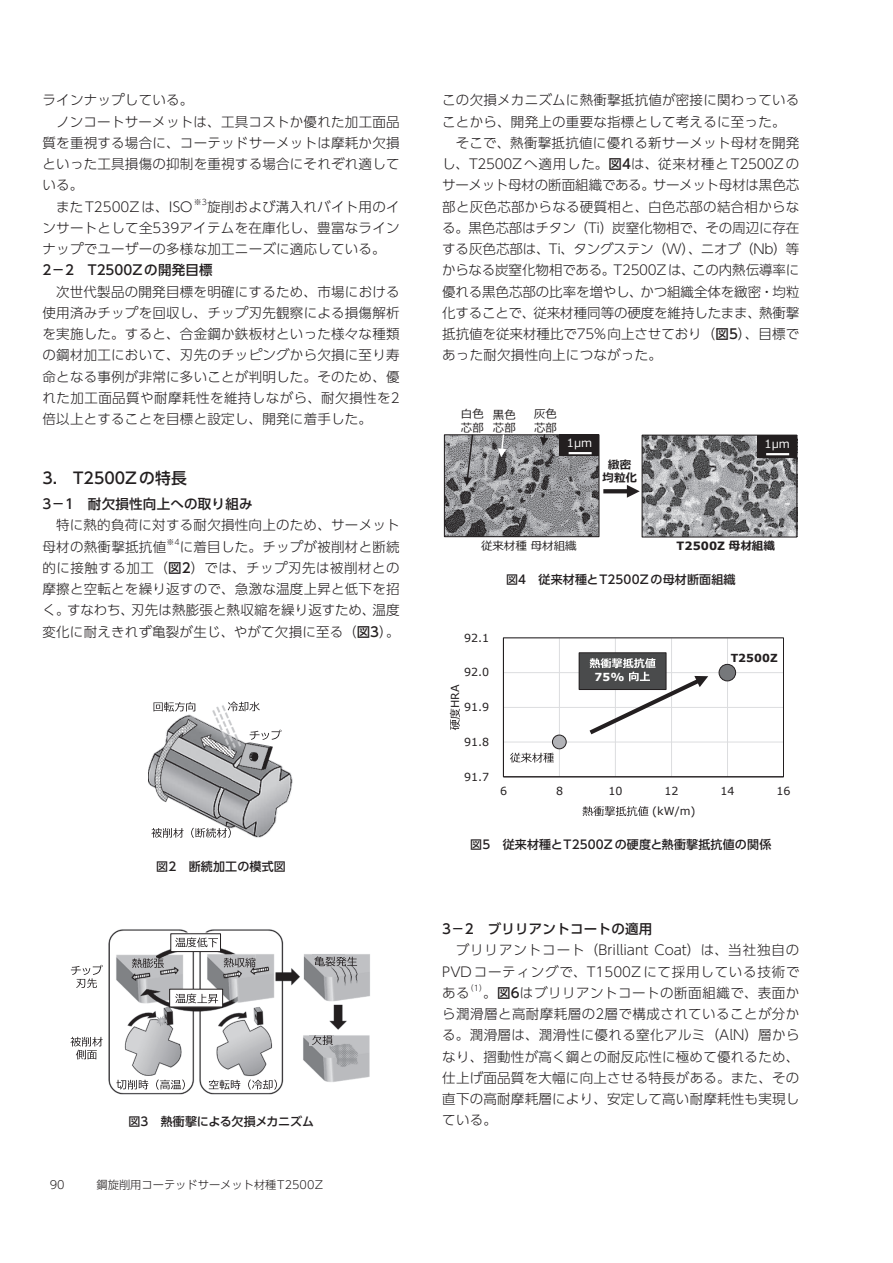
<style>
.page{position:relative;width:893px;height:1263px;background:#fff}
.page>*{position:absolute;margin:0;border:0;box-sizing:border-box;transform-origin:0 0}
.t1{font:500 15.75px "UD Shin Go Pro";color:#231f20}
.t2{font:300 13.5px/21.3px "UD Shin Go Pro";letter-spacing:.02em;color:#231f20;text-align:justify}
.t3{font:500 13.5px "UD Shin Go Pro";letter-spacing:.02em;color:#231f20}
.t4{font:300 13.5px "UD Shin Go Pro";color:#231f20}
.t5{font:500 12px "UD Shin Go Pro";letter-spacing:.015em;color:#231f20}
.t6{font:500 12px "UD Shin Go Pro";letter-spacing:-.01em;color:#231f20}
.t7{font:11.4px/13.6px "Meiryo";color:#231f20}
.t8{font:700 11.4px "Verdana";letter-spacing:.005em;color:#231f20}
.t9{font:11.4px "Meiryo UI";letter-spacing:.005em;color:#fff}
.t10{font:700 11.4px/13.6px "Meiryo";color:#231f20;text-align:center}
.t11{font:300 11.25px "UD Shin Go Pro";color:#231f20}
.t12{font:11.1px "Verdana";letter-spacing:-.01em;color:#231f20}
.t13{font:700 11.1px "Verdana";letter-spacing:.005em;color:#231f20}
.t14{font:700 11.1px "Verdana";color:#fff}
.t15{font:300 7.8px "UD Shin Go Pro";color:#231f20}
.s1{font-weight:500}
.s2{font-family:"Meiryo"}
</style>
<div class="page">
<img style="left:148px;top:702px;width:145px;height:136px">
<div style="left:234px;top:708px;width:52px;height:18px;background:#fff"></div>
<svg style="left:228px;top:702px;width:32px;height:9px"></svg>
<svg style="left:250px;top:730px;width:31px;height:10px"></svg>
<svg style="left:151px;top:828px;width:80px;height:10px"></svg>
<svg style="left:154px;top:702px;width:41px;height:9px"></svg>
<img style="left:108px;top:929px;width:262px;height:166px">
<div style="left:130px;top:933px;width:47px;height:14px;background:#fff"></div>
<div style="left:220px;top:933px;width:47px;height:14px;background:#fff"></div>
<div style="left:120px;top:1076px;width:60px;height:11px;background:#fff"></div>
<div style="left:214px;top:1077px;width:60px;height:11px;background:#fff"></div>
<div style="left:171px;top:934px;width:50px;height:17px;background:#fff"></div>
<div style="left:170px;top:933px;width:51px;height:19px;border:1px solid #231f20"></div>
<div style="left:170px;top:989px;width:53px;height:18px;background:#fff"></div>
<img style="left:132px;top:956px;width:23px;height:2px">
<img style="left:232px;top:955px;width:24px;height:12px">
<img style="left:312px;top:955px;width:32px;height:8px">
<img style="left:309px;top:1036px;width:25px;height:9px">
<svg style="left:175px;top:937px;width:43px;height:10px"></svg>
<svg style="left:175px;top:993px;width:43px;height:10px"></svg>
<svg style="left:116px;top:1080px;width:69px;height:9px"></svg>
<svg style="left:209px;top:1080px;width:68px;height:9px"></svg>
<svg style="left:132px;top:958px;width:32px;height:10px"></svg>
<svg style="left:224px;top:958px;width:31px;height:9px"></svg>
<svg style="left:314px;top:956px;width:43px;height:10px"></svg>
<svg style="left:312px;top:1035px;width:21px;height:10px"></svg>
<svg style="left:71px;top:965px;width:32px;height:23px"></svg>
<svg style="left:70px;top:1037px;width:33px;height:22px"></svg>
<img style="left:644px;top:437px;width:151px;height:98px">
<div style="left:642px;top:435px;width:155px;height:102px;border:1px solid #231f20"></div>
<img style="left:446px;top:436px;width:151px;height:99px">
<div style="left:444px;top:434px;width:155px;height:103px;border:1px solid #231f20"></div>
<div style="left:560px;top:434px;width:39px;height:22px;background:#231f20"></div>
<hr style="left:569px;top:452px;width:23px;height:2px;background:#fff">
<div style="left:757px;top:435px;width:39px;height:22px;background:#231f20"></div>
<hr style="left:766px;top:453px;width:23px;height:2px;background:#fff">
<svg style="left:463px;top:434px;width:11px;height:52px"></svg>
<svg style="left:498px;top:434px;width:8px;height:23px"></svg>
<svg style="left:540px;top:434px;width:8px;height:12px"></svg>
<svg style="left:603px;top:489px;width:24px;height:4px"></svg>
<svg style="left:627px;top:485px;width:13px;height:13px"></svg>
<hr style="left:503px;top:741px;width:280px;height:1px;background:#dcdddf">
<hr style="left:503px;top:707px;width:280px;height:1px;background:#dcdddf">
<hr style="left:503px;top:672px;width:280px;height:1px;background:#dcdddf">
<hr style="left:559px;top:638px;width:1px;height:139px;background:#dcdddf">
<hr style="left:615px;top:638px;width:1px;height:139px;background:#dcdddf">
<hr style="left:671px;top:638px;width:1px;height:139px;background:#dcdddf">
<hr style="left:727px;top:638px;width:1px;height:139px;background:#dcdddf">
<hr style="left:503px;top:638px;width:1px;height:139px;background:#231f20">
<hr style="left:503px;top:776px;width:280px;height:1px;background:#231f20">
<div style="left:552px;top:735px;width:14px;height:14px;background:#b2b3b7;border-radius:50%"></div>
<div style="left:552px;top:734px;width:15px;height:15px;border:1px solid #231f20;border-radius:50%"></div>
<div style="left:719px;top:664px;width:17px;height:17px;background:#76787b;border-radius:50%"></div>
<div style="left:719px;top:664px;width:17px;height:17px;border:1px solid #231f20;border-radius:50%"></div>
<svg style="left:450px;top:709px;width:10px;height:21px"></svg>
<svg style="left:582px;top:806px;width:66px;height:10px"></svg>
<div style="left:579px;top:653px;width:87px;height:36px;background:#4a4b4c"></div>
<div style="left:579px;top:652px;width:88px;height:38px;border:1px solid #231f20"></div>
<svg style="left:585px;top:658px;width:123px;height:77px"></svg>
<svg style="left:510px;top:753px;width:44px;height:10px"></svg>
<p class="t2" style="left:43px;top:89px;width:152px">ラインナップしている。</p>
<p class="t2" style="left:56px;top:110px;width:345px">ノンコートサーメットは、工具コストか優れた加工面品</p>
<p class="t2" style="left:43px;top:132px;width:359px">質を重視する場合に、コーテッドサーメットは摩耗か欠損</p>
<p class="t2" style="left:43px;top:153px;width:359px">といった工具損傷の抑制を重視する場合にそれぞれ適して</p>
<p class="t2" style="left:43px;top:174px;width:42px">いる。</p>
<p class="t4" style="left:56px;top:196px;width:138px">またT2500Zは、ISO</p>
<p class="t15" style="left:194px;top:196px;width:15px">※3</p>
<p class="t2" style="left:43px;top:195px;width:359px;text-indent:164px">旋削および溝入れバイト用のインサートとして全539アイテムを在庫化し、豊富なラインナップでユーザーの多様な加工ニーズに適応している。</p>
<p class="t3" style="left:43px;top:259px;width:172px">2－2　T2500Zの開発目標</p>
<p class="t2" style="left:43px;top:280px;width:359px;text-indent:14px">次世代製品の開発目標を明確にするため、市場における使用済みチップを回収し、チップ刃先観察による損傷解析を実施した。すると、合金鋼か鉄板材といった様々な種類の鋼材加工において、刃先のチッピングから欠損に至り寿命となる事例が非常に多いことが判明した。そのため、優れた加工面品質や耐摩耗性を維持しながら、耐欠損性を2倍以上とすることを目標と設定し、開発に着手した。</p>
<p class="t1" style="left:43px;top:465px;width:146px">3.　T2500Zの特長</p>
<p class="t3" style="left:43px;top:493px;width:212px">3－1　耐欠損性向上への取り組み</p>
<p class="t2" style="left:43px;top:514px;width:359px;text-indent:13px">特に熱的負荷に対する耐欠損性向上のため、サーメット母材の熱衝撃抵抗値</p>
<p class="t15" style="left:166px;top:536px;width:15px">※4</p>
<p class="t2" style="left:43px;top:535px;width:359px;text-indent:137px">に着目した。チップが被削材と断続的に接触する加工（<span class="s1">図2</span>）では、チップ刃先は被削材との摩擦と空転とを繰り返すので、急激な温度上昇と低下を招く。すなわち、刃先は熱膨張と熱収縮を繰り返すため、温度変化に耐えきれず亀裂が生じ、やがて欠損に至る（<span class="s1">図3</span>）。</p>
<p class="t5" style="left:156px;top:856px;width:131px">図2　断続加工の模式図</p>
<p class="t6" style="left:128px;top:1111px;width:187px">図3　熱衝撃による欠損メカニズム</p>
<p class="t11" style="left:50px;top:1176px;width:16px">90</p>
<p class="t11" style="left:97px;top:1176px;width:228px">鋼旋削用コーテッドサーメット材種T2500Z</p>
<p class="t2" style="left:442px;top:89px;width:359px">この欠損メカニズムに熱衝撃抵抗値が密接に関わっていることから、開発上の重要な指標として考えるに至った。</p>
<p class="t2" style="left:442px;top:132px;width:359px;text-indent:14px">そこで、熱衝撃抵抗値に優れる新サーメット母材を開発し、T2500Zへ適用した。<span class="s1">図4</span>は、従来材種とT2500Zのサーメット母材の断面組織である。サーメット母材は黒色芯部と灰色芯部からなる硬質相と、白色芯部の結合相からなる。黒色芯部はチタン（Ti）炭窒化物相で、その周辺に存在する灰色芯部は、Ti、タングステン（W）、ニオブ（Nb）等からなる炭窒化物相である。T2500Zは、この内熱伝導率に優れる黒色芯部の比率を増やし、かつ組織全体を緻密・均粒化することで、従来材種同等の硬度を維持したまま、熱衝撃抵抗値を従来材種比で75%向上させており（<span class="s1">図5</span>）、目標であった耐欠損性向上につながった。</p>
<p class="t7" style="left:461px;top:408px;width:24px">白色芯部</p>
<p class="t7" style="left:493px;top:408px;width:24px">黒色芯部</p>
<p class="t7" style="left:534px;top:408px;width:24px">灰色芯部</p>
<p class="t9" style="left:567px;top:435px;width:27px">1µm</p>
<p class="t9" style="left:764px;top:436px;width:27px">1µm</p>
<p class="t10" style="left:603px;top:458px;width:36px">緻密均粒化</p>
<p class="t7" style="left:481px;top:540px;width:97px">従来材種母材組織</p>
<p class="t8" style="left:677px;top:538px;width:100px">T2500Z <span class="s2">母材組織</span></p>
<p class="t5" style="left:506px;top:569px;width:231px">図4　従来材種とT2500Zの母材断面組織</p>
<p class="t12" style="left:464px;top:630px;width:27px">92.1</p>
<p class="t12" style="left:464px;top:665px;width:27px">92.0</p>
<p class="t12" style="left:447px;top:708px;width:25px;rotate:-90deg">HRA</p>
<p class="t12" style="left:464px;top:699px;width:27px">91.9</p>
<p class="t12" style="left:464px;top:734px;width:27px">91.8</p>
<p class="t12" style="left:464px;top:769px;width:27px">91.7</p>
<p class="t14" style="left:595px;top:669px;width:32px">75%</p>
<p class="t13" style="left:731px;top:650px;width:49px">T2500Z</p>
<p class="t12" style="left:500px;top:783px;width:9px">6</p>
<p class="t12" style="left:556px;top:783px;width:9px">8</p>
<p class="t12" style="left:608px;top:783px;width:16px">10</p>
<p class="t12" style="left:664px;top:783px;width:16px">12</p>
<p class="t12" style="left:720px;top:783px;width:16px">14</p>
<p class="t12" style="left:776px;top:783px;width:16px">16</p>
<p class="t12" style="left:652px;top:804px;width:45px">(kW/m)</p>
<p class="t5" style="left:470px;top:835px;width:303px">図5　従来材種とT2500Zの硬度と熱衝撃抵抗値の関係</p>
<p class="t3" style="left:442px;top:918px;width:212px">3－2　ブリリアントコートの適用</p>
<p class="t2" style="left:442px;top:939px;width:359px;text-indent:14px">ブリリアントコート（Brilliant Coat）は、当社独自のPVDコーティングで、T1500Zにて採用している技術である</p>
<p class="t15" style="left:466px;top:982px;width:23px">（1）</p>
<p class="t2" style="left:442px;top:982px;width:359px;text-indent:41px">。<span class="s1">図6</span>はブリリアントコートの断面組織で、表面から潤滑層と高耐摩耗層の2層で構成されていることが分かる。潤滑層は、潤滑性に優れる窒化アルミ（AlN）層からなり、摺動性が高く鋼との耐反応性に極めて優れるため、仕上げ面品質を大幅に向上させる特長がある。また、その直下の高耐摩耗層により、安定して高い耐摩耗性も実現している。</p>
</div>
